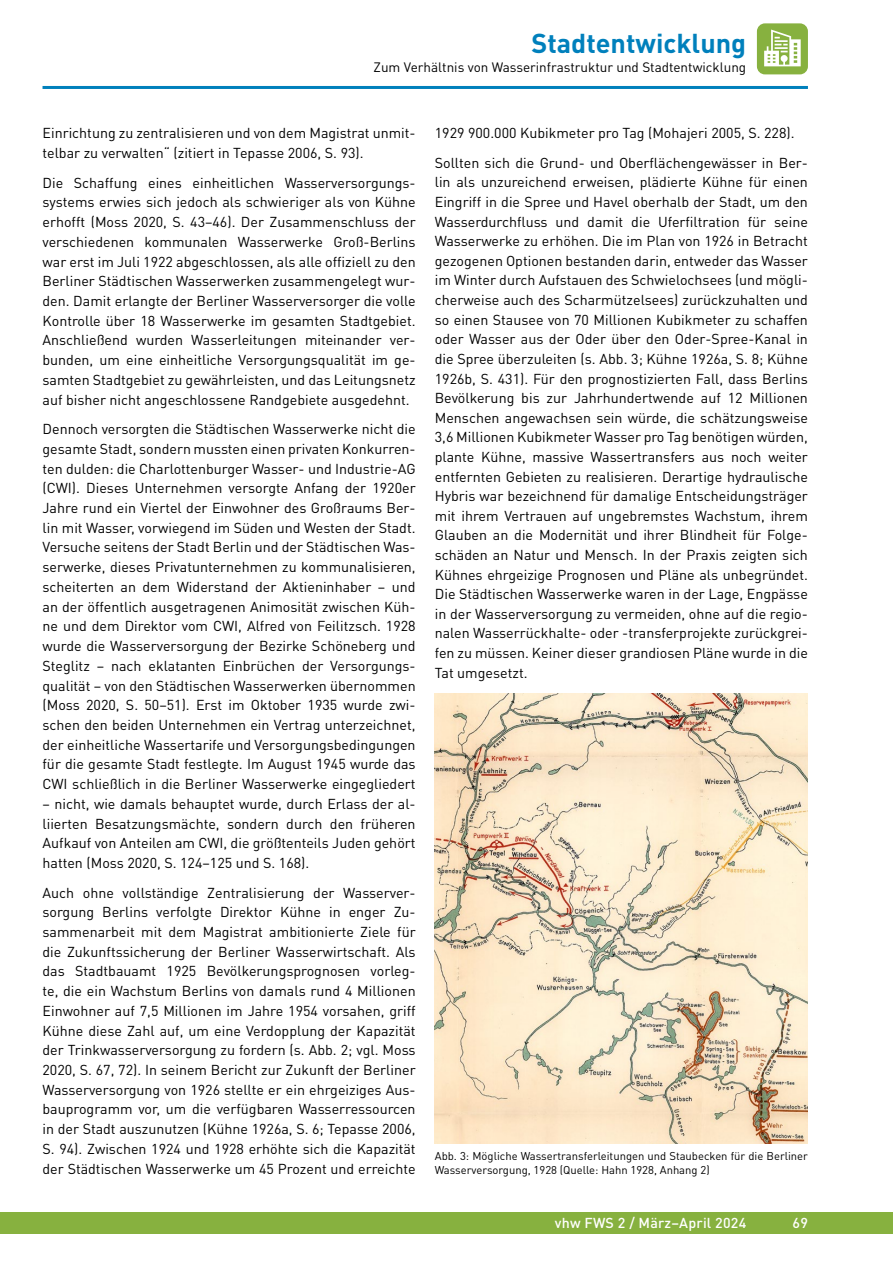
<style>
.page{position:relative;width:893px;height:1263px;background:#fff}
.page>*{position:absolute;margin:0;border:0;box-sizing:border-box;transform-origin:0 0}
.t1{font:700 27px "DIN Pro";color:#0080bc}
.t2{font:14.25px/19.6px "DIN Pro";color:#000;text-align:justify}
.t3{font:500 14.25px "DIN Pro";letter-spacing:.015em;color:#fff}
.t4{font:13.5px "DIN Pro";color:#000}
.t5{font:11.25px/13.6px "DIN Pro";color:#000}
</style>
<div class="page">
<div style="left:0;top:1212px;width:893px;height:21px;background:#87b13f"></div>
<hr style="left:43px;top:86px;width:765px;height:3px;background:#0080bc">
<div style="left:757px;top:23px;width:51px;height:51px;background:#87b13f;border-radius:8px"></div>
<svg style="left:764px;top:30px;width:37px;height:36px"></svg>
<img style="left:435px;top:693px;width:373px;height:451px">
<h1 class="t1" style="left:531px;top:25px;width:216px">Stadtentwicklung</h1>
<p class="t4" style="left:374px;top:58px;width:374px">Zum Verhältnis von Wasserinfrastruktur und Stadtentwicklung</p>
<p class="t2" style="left:43px;top:123px;width:375px">Einrichtung zu zentralisieren und von dem Magistrat unmit&shy;telbar zu verwalten“ (zitiert in Tepasse 2006, S. 93).</p>
<p class="t2" style="left:43px;top:172px;width:375px">Die Schaffung eines einheitlichen Wasserversorgungs&shy;systems erwies sich jedoch als schwieriger als von Kühne erhofft (Moss 2020, S. 43–46). Der Zusammenschluss der verschiedenen kommunalen Wasserwerke Groß-Berlins war erst im Juli 1922 abgeschlossen, als alle offiziell zu den Berliner Städtischen Wasserwerken zusammengelegt wur&shy;den. Damit erlangte der Berliner Wasserversorger die volle Kontrolle über 18 Wasserwerke im gesamten Stadtgebiet.<br>Anschließend wurden Wasserleitungen miteinander ver&shy;bunden, um eine einheitliche Versorgungsqualität im ge&shy;samten Stadtgebiet zu gewährleisten, und das Leitungsnetz auf bisher nicht angeschlossene Randgebiete ausgedehnt.</p>
<p class="t2" style="left:43px;top:418px;width:375px">Dennoch versorgten die Städtischen Wasserwerke nicht die gesamte Stadt, sondern mussten einen privaten Konkurren&shy;ten dulden: die Charlottenburger Wasser- und Industrie-AG (CWI). Dieses Unternehmen versorgte Anfang der 1920er Jahre rund ein Viertel der Einwohner des Großraums Ber&shy;lin mit Wasser, vorwiegend im Süden und Westen der Stadt.<br>Versuche seitens der Stadt Berlin und der Städtischen Was&shy;serwerke, dieses Privatunternehmen zu kommunalisieren, scheiterten an dem Widerstand der Aktieninhaber – und an der öffentlich ausgetragenen Animosität zwischen Küh&shy;ne und dem Direktor vom CWI, Alfred von Feilitzsch. 1928 wurde die Wasserversorgung der Bezirke Schöneberg und Steglitz – nach eklatanten Einbrüchen der Versorgungs&shy;qualität – von den Städtischen Wasserwerken übernommen (Moss 2020, S. 50–51). Erst im Oktober 1935 wurde zwi&shy;schen den beiden Unternehmen ein Vertrag unterzeichnet, der einheitliche Wassertarife und Versorgungsbedingungen für die gesamte Stadt festlegte. Im August 1945 wurde das CWI schließlich in die Berliner Wasserwerke eingegliedert</p>
<p class="t2" style="left:43px;top:793px;width:375px">– nicht, wie damals behauptet wurde, durch Erlass der al&shy;liierten Besatzungsmächte, sondern durch den früheren Aufkauf von Anteilen am CWI, die größtenteils Juden gehört hatten (Moss 2020, S. 124–125 und S. 168).</p>
<p class="t2" style="left:43px;top:882px;width:375px">Auch ohne vollständige Zentralisierung der Wasserver&shy;sorgung Berlins verfolgte Direktor Kühne in enger Zu&shy;sammenarbeit mit dem Magistrat ambitionierte Ziele für die Zukunftssicherung der Berliner Wasserwirtschaft. Als das Stadtbauamt 1925 Bevölkerungsprognosen vorleg&shy;te, die ein Wachstum Berlins von damals rund 4 Millionen Einwohner auf 7,5 Millionen im Jahre 1954 vorsahen, griff Kühne diese Zahl auf, um eine Verdopplung der Kapazität der Trinkwasserversorgung zu fordern (s. Abb. 2; vgl. Moss 2020, S. 67, 72). In seinem Bericht zur Zukunft der Berliner Wasserversorgung von 1926 stellte er ein ehrgeiziges Aus&shy;bauprogramm vor, um die verfügbaren Wasserressourcen in der Stadt auszunutzen (Kühne 1926a, S. 6; Tepasse 2006, S. 94). Zwischen 1924 und 1928 erhöhte sich die Kapazität der Städtischen Wasserwerke um 45 Prozent und erreichte</p>
<p class="t2" style="left:435px;top:118px;width:375px;line-height:29.4px">1929 900.000 Kubikmeter pro Tag (Mohajeri 2005, S. 228).<br>Sollten sich die Grund- und Oberflächengewässer in Ber-</p>
<p class="t2" style="left:435px;top:172px;width:375px">lin als unzureichend erweisen, plädierte Kühne für einen Eingriff in die Spree und Havel oberhalb der Stadt, um den Wasserdurchfluss und damit die Uferfiltration für seine Wasserwerke zu erhöhen. Die im Plan von 1926 in Betracht gezogenen Optionen bestanden darin, entweder das Wasser im Winter durch Aufstauen des Schwielochsees (und mögli&shy;cherweise auch des Scharmützelsees) zurückzuhalten und so einen Stausee von 70 Millionen Kubikmeter zu schaffen oder Wasser aus der Oder über den Oder-Spree-Kanal in die Spree überzuleiten (s. Abb. 3; Kühne 1926a, S. 8; Kühne 1926b, S. 431). Für den prognostizierten Fall, dass Berlins Bevölkerung bis zur Jahrhundertwende auf 12 Millionen Menschen angewachsen sein würde, die schätzungsweise 3,6 Millionen Kubikmeter Wasser pro Tag benötigen würden, plante Kühne, massive Wassertransfers aus noch weiter entfernten Gebieten zu realisieren. Derartige hydraulische Hybris war bezeichnend für damalige Entscheidungsträger mit ihrem Vertrauen auf ungebremstes Wachstum, ihrem Glauben an die Modernität und ihrer Blindheit für Folge&shy;schäden an Natur und Mensch. In der Praxis zeigten sich Kühnes ehrgeizige Prognosen und Pläne als unbegründet.<br>Die Städtischen Wasserwerke waren in der Lage, Engpässe in der Wasserversorgung zu vermeiden, ohne auf die regio&shy;nalen Wasserrückhalte- oder -transferprojekte zurückgrei&shy;fen zu müssen. Keiner dieser grandiosen Pläne wurde in die Tat umgesetzt.</p>
<p class="t5" style="left:435px;top:1149px;width:375px">Abb. 3: Mögliche Wassertransferleitungen und Staubecken für die Berliner<br>Wasserversorgung, 1928 (Quelle: Hahn 1928, Anhang 2)</p>
<p class="t3" style="left:555px;top:1213px;width:193px">vhw FWS 2 / März–April 2024</p>
<p class="t3" style="left:792px;top:1213px;width:17px">69</p>
</div>
